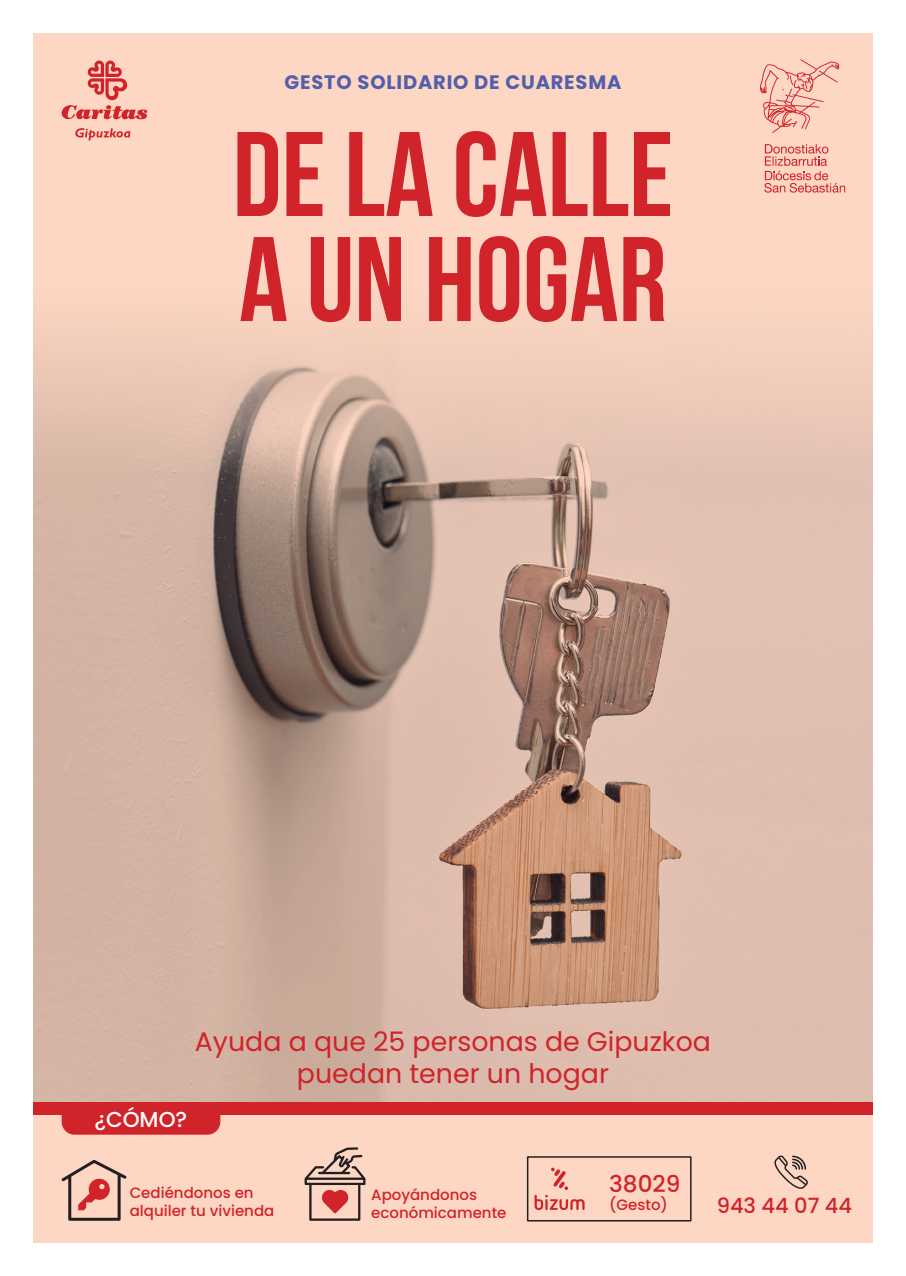
<style>
.page{position:relative;width:906px;height:1276px;background:#fff}
.page>*{position:absolute;margin:0;border:0;box-sizing:border-box;transform-origin:0 0}
.t1{font:700 120px/105px "Bebas Neue";color:#d1232a}
.t2{font:26.85px/32.2px "Poppins";color:#d1232a;text-align:center}
.t3{font:500 23.1px "Poppins";color:#d1232a}
.t4{font:500 21.6px "Poppins";color:#fff}
.t5{font:500 21px "Poppins";color:#d1232a}
.t6{font:700 19.5px "Poppins";letter-spacing:.04em;color:#535fab}
.t7{font:500 15px/18px "Poppins";color:#d1232a}
</style>
<div class="page">
<div style="left:33px;top:33px;width:839px;height:1209px;background:#fdd7c3"></div>
<img style="left:33px;top:331px;width:839px;height:771px">
<svg style="left:304px;top:1147px;width:61px;height:73px"></svg>
<svg style="left:62px;top:1159px;width:64px;height:61px"></svg>
<svg style="left:534px;top:1167px;width:50px;height:43px"></svg>
<div style="left:527px;top:1156px;width:164px;height:65px;border:2px solid #231f20"></div>
<svg style="left:774px;top:1155px;width:34px;height:34px"></svg>
<svg style="left:764px;top:144px;width:81px;height:49px"></svg>
<svg style="left:760px;top:59px;width:79px;height:74px"></svg>
<svg style="left:62px;top:60px;width:86px;height:60px"></svg>
<svg style="left:75px;top:128px;width:55px;height:12px"></svg>
<div style="left:33px;top:1102px;width:839px;height:12px;background:#d1232a"></div>
<div style="left:62px;top:1102px;width:158px;height:32px;background:#d1232a;border-radius:13px"></div>
<h3 class="t6" style="left:284px;top:70px;width:338px">GESTO SOLIDARIO DE CUARESMA</h3>
<h1 class="t1" style="left:233px;top:121px;width:442px">DE LA CALLE<br>A UN HOGAR</h1>
<h3 class="t4" style="left:94px;top:1106px;width:94px">¿CÓMO?</h3>
<h2 class="t2" style="left:195px;top:1025px;width:517px">Ayuda a que 25 personas de Gipuzkoa puedan tener un hogar</h2>
<p class="t7" style="left:130px;top:1184px;width:146px">Cediéndonos en alquiler tu vivienda</p>
<p class="t7" style="left:371px;top:1185px;width:137px">Apoyándonos económicamente</p>
<h3 class="t3" style="left:609px;top:1170px;width:73px">38029</h3>
<p class="t7" style="left:609px;top:1196px;width:60px">(Gesto)</p>
<h3 class="t5" style="left:716px;top:1194px;width:137px">943 44 07 44</h3>
</div>
